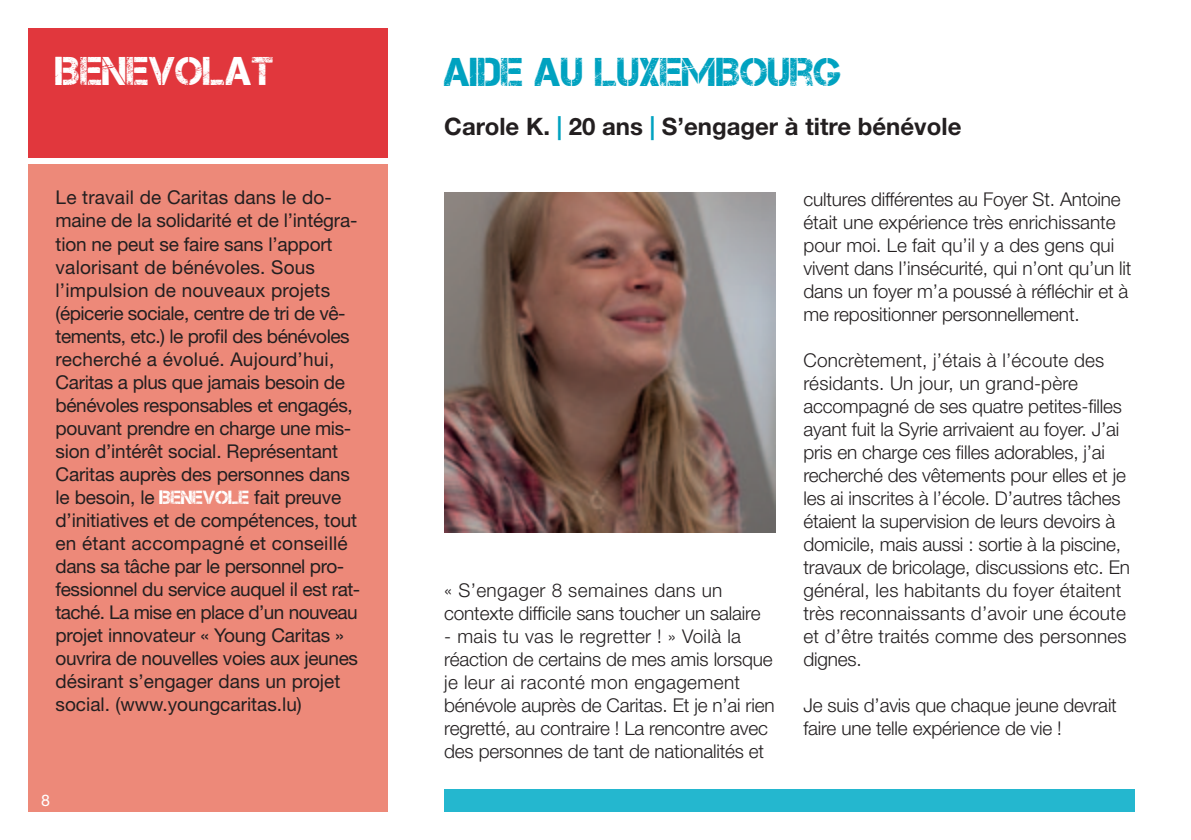
<style>
.page{position:relative;width:1191px;height:840px;background:#fff}
.page>*{position:absolute;margin:0;border:0;box-sizing:border-box;transform-origin:0 0}
.TITLE_MAIN_LU{font:40px "Captureit";color:#00a2c0}
.TITLE_HIGHLIGHT{font:40px "Captureit";color:#fff}
.TITLE_SUB{font:700 24px "Helvetica Neue LT Std";color:#231f20}
.TXT_9_5pt_LIGHT{font:300 19px/23px "Helvetica Neue LT Std";letter-spacing:-.01em;color:#231f20}
.TXT_9_5pt_REG{font:19px/23px "Helvetica Neue LT Std";letter-spacing:-.01em;color:#231f20}
.TITLE_HIGHLIGHT-2{font:16px "Helvetica Neue LT Std";color:#fff}
.s1{font-family:"Captureit";color:#fff}
.s2{color:#00a2c0}
</style>
<div class="page">
<div style="left:28px;top:163px;width:359px;height:648px;background:#ed8979"></div>
<div style="left:28px;top:28px;width:359px;height:130px;background:#e1373d"></div>
<img style="left:444px;top:192px;width:331px;height:340px">
<div style="left:444px;top:789px;width:690px;height:22px;background:#24b7cf"></div>
<p class="TITLE_HIGHLIGHT" style="left:56px;top:48px;width:220px">IBENEVOLAT</p>
<p class="TXT_9_5pt_REG" style="left:56px;top:186px;width:306px">Le travail de Caritas dans le do&shy;maine de la solidarité et de l’intégra&shy;tion ne peut se faire sans l’apport valorisant de bénévoles. Sous l’impulsion de nouveaux projets (épicerie sociale, centre de tri de vê&shy;tements, etc.) le profil des bénévoles recherché a évolué. Aujourd’hui, Caritas a plus que jamais besoin de bénévoles responsables et engagés, pouvant prendre en charge une mis&shy;sion d’intérêt social. Représentant Caritas auprès des personnes dans le besoin, le <span class="s1">IBENEVOLE</span> fait preuve d’initiatives et de compétences, tout en étant accompagné et conseillé dans sa tâche par le personnel pro&shy;fessionnel du service auquel il est rat&shy;taché. La mise en place d’un nouveau projet innovateur « Young Caritas » ouvrira de nouvelles voies aux jeunes désirant s’engager dans un projet social. (www.youngcaritas.lu)</p>
<p class="TITLE_HIGHLIGHT-2" style="left:41px;top:790px;width:10px">8</p>
<p class="TITLE_MAIN_LU" style="left:444px;top:50px;width:398px">AIDE AU LUXEMIBOURG</p>
<p class="TITLE_SUB" style="left:444px;top:112px;width:519px">Carole K. <span class="s2">|</span> 20 ans <span class="s2">|</span> S’engager à titre bénévole</p>
<p class="TXT_9_5pt_LIGHT" style="left:444px;top:578px;width:318px">« S’engager 8 semaines dans un contexte difficile sans toucher un salaire</p>
<p class="TXT_9_5pt_LIGHT" style="left:444px;top:624px;width:332px">- mais tu vas le regretter ! » Voilà la réaction de certains de mes amis lorsque je leur ai raconté mon engagement bénévole auprès de Caritas. Et je n’ai rien regretté, au contraire ! La rencontre avec des personnes de tant de nationalités et</p>
<p class="TXT_9_5pt_LIGHT" style="left:803px;top:187px;width:330px">cultures différentes au Foyer St. Antoine était une expérience très enrichissante pour moi. Le fait qu’il y a des gens qui vivent dans l’insécurité, qui n’ont qu’un lit dans un foyer m’a poussé à réfléchir et à me repositionner personnellement.</p>
<p class="TXT_9_5pt_LIGHT" style="left:803px;top:348px;width:328px">Concrètement, j’étais à l’écoute des résidants. Un jour, un grand-père accompagné de ses quatre petites-filles ayant fuit la Syrie arrivaient au foyer. J’ai pris en charge ces filles adorables, j’ai recherché des vêtements pour elles et je les ai inscrites à l’école. D’autres tâches étaient la supervision de leurs devoirs à domicile, mais aussi : sortie à la piscine, travaux de bricolage, discussions etc. En général, les habitants du foyer étaitent très reconnaissants d’avoir une écoute et d’être traités comme des personnes dignes.</p>
<p class="TXT_9_5pt_LIGHT" style="left:803px;top:693px;width:315px">Je suis d’avis que chaque jeune devrait faire une telle expérience de vie !</p>
</div>
